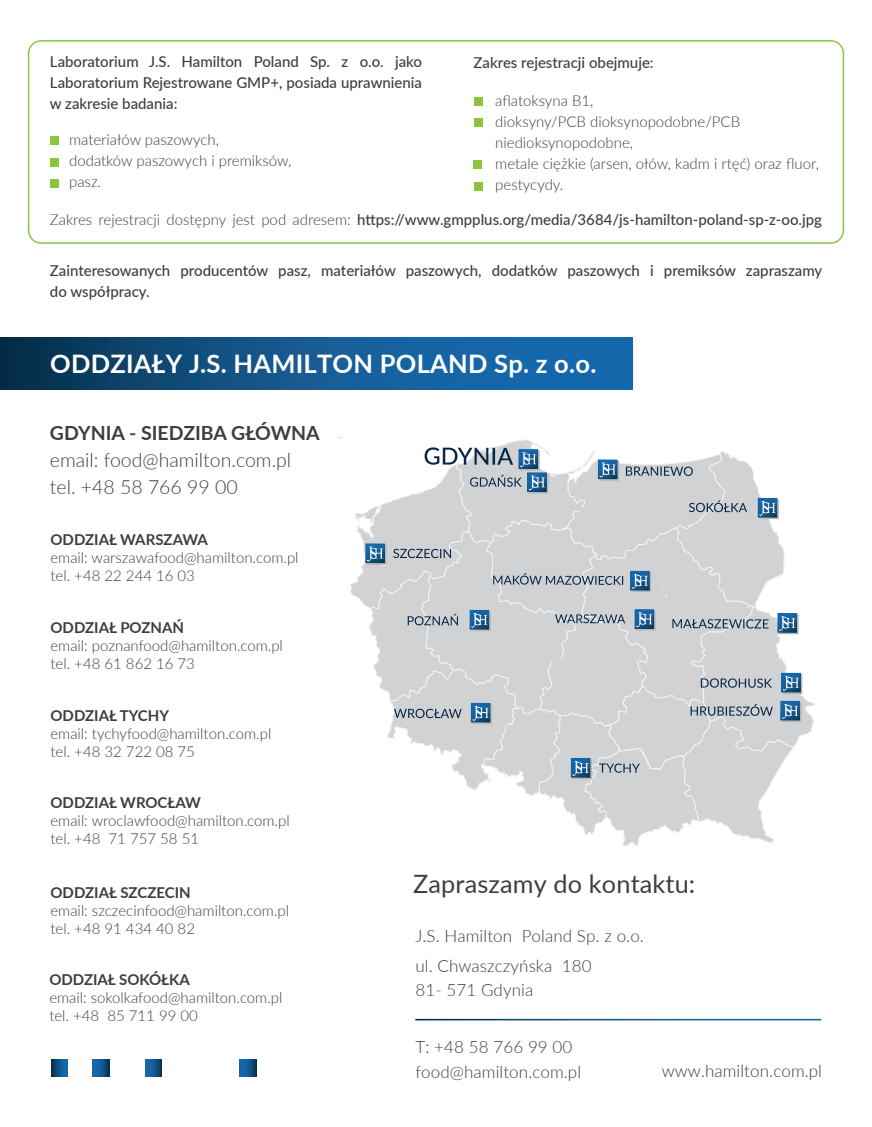
<style>
.page{position:relative;width:872px;height:1127px;background:#fff}
.page>*{position:absolute;margin:0;border:0;box-sizing:border-box;transform-origin:0 0}
.t1{font:700 25.5px "Lato";letter-spacing:.01em;color:#fff}
.t2{font:25.35px "Lato";letter-spacing:.005em;color:#3e3e3f}
.t3{font:300 19.5px/27px "Lato";color:#3e3e3f}
.t4{font:700 19.5px "Lato";color:#3e3e3f}
.t5{font:300 16.95px/30.2px "Lato";letter-spacing:.005em;color:#3e3e3f}
.t6{font:300 15px/18px "Lato";color:#3e3e3f}
.t7{font:500 15px/21px "Lato";color:#3e3e3f;text-align:justify}
.t8{font:700 15px "Lato";color:#3e3e3f}
.s1{font-weight:300}
</style>
<div class="page">
<svg style="left:0;top:338px;width:633px;height:51px;background:#11558a"></svg>
<svg style="left:51px;top:1060px;width:17px;height:17px"></svg>
<svg style="left:239px;top:1060px;width:17px;height:17px"></svg>
<svg style="left:145px;top:1060px;width:17px;height:17px"></svg>
<svg style="left:93px;top:1060px;width:16px;height:17px"></svg>
<svg style="left:339px;top:437px;width:476px;height:410px"></svg>
<div style="left:50px;top:136px;width:9px;height:9px;background:#8bc63e"></div>
<div style="left:473px;top:97px;width:9px;height:9px;background:#8bc63e"></div>
<div style="left:473px;top:118px;width:9px;height:8px;background:#8bc63e"></div>
<div style="left:473px;top:160px;width:9px;height:9px;background:#8bc63e"></div>
<div style="left:473px;top:182px;width:9px;height:9px;background:#8bc63e"></div>
<div style="left:50px;top:158px;width:9px;height:9px;background:#8bc63e"></div>
<div style="left:50px;top:179px;width:9px;height:9px;background:#8bc63e"></div>
<div style="left:28px;top:40px;width:816px;height:204px;border:2px solid #8bc63e;border-radius:13px"></div>
<p class="t7" style="left:50px;top:51px;width:374px">Laboratorium J.S. Hamilton Poland Sp. z o.o. jako Laboratorium Rejestrowane GMP+, posiada uprawnienia w zakresie badania:</p>
<p class="t7" style="left:473px;top:51px;width:182px">Zakres rejestracji obejmuje:</p>
<p class="t6" style="left:69px;top:129px;width:224px;line-height:21px">materiałów paszowych,<br>dodatków paszowych i premiksów, pasz.</p>
<p class="t7" style="left:50px;top:208px;width:773px"><span class="s1">Zakres rejestracji dostępny jest pod adresem:</span> https://www.gmpplus.org/media/3684/js-hamilton-poland-sp-z-oo.jpg</p>
<p class="t7" style="left:50px;top:259px;width:774px">Zainteresowanych producentów pasz, materiałów paszowych, dodatków paszowych i premiksów zapraszamy do współpracy.</p>
<p class="t6" style="left:495px;top:90px;width:325px;line-height:21px">aflatoksyna B1,<br>dioksyny/PCB dioksynopodobne/PCB niedioksynopodobne,<br>metale ciężkie (arsen, ołów, kadm i rtęć) oraz fluor, pestycydy.</p>
<h1 class="t1" style="left:50px;top:345px;width:547px">ODDZIAŁY J.S. HAMILTON POLAND Sp. z o.o.</h1>
<h3 class="t4" style="left:50px;top:419px;width:271px">GDYNIA - SIEDZIBA GŁÓWNA</h3>
<h3 class="t3" style="left:50px;top:446px;width:243px">email: food@hamilton.com.pl tel. +48 58 766 99 00</h3>
<p class="t8" style="left:50px;top:529px;width:159px">ODDZIAŁ WARSZAWA</p>
<p class="t6" style="left:50px;top:548px;width:250px">email: warszawafood@hamilton.com.pl tel. +48 22 244 16 03</p>
<p class="t8" style="left:50px;top:617px;width:135px">ODDZIAŁ POZNAŃ</p>
<p class="t6" style="left:50px;top:636px;width:234px">email: poznanfood@hamilton.com.pl tel. +48 61 862 16 73</p>
<p class="t8" style="left:50px;top:705px;width:120px">ODDZIAŁ TYCHY</p>
<p class="t6" style="left:50px;top:724px;width:222px">email: tychyfood@hamilton.com.pl tel. +48 32 722 08 75</p>
<p class="t8" style="left:50px;top:792px;width:152px">ODDZIAŁ WROCŁAW</p>
<p class="t6" style="left:50px;top:811px;width:241px">email: wroclawfood@hamilton.com.pl tel. +48 71 757 58 51</p>
<p class="t8" style="left:50px;top:881px;width:142px">ODDZIAŁ SZCZECIN</p>
<p class="t6" style="left:50px;top:901px;width:240px">email: szczecinfood@hamilton.com.pl tel. +48 91 434 40 82</p>
<p class="t8" style="left:49px;top:968px;width:142px">ODDZIAŁ SOKÓŁKA</p>
<p class="t6" style="left:49px;top:988px;width:235px">email: sokolkafood@hamilton.com.pl tel. +48 85 711 99 00</p>
<h2 class="t2" style="left:413px;top:874px;width:284px">Zapraszamy do kontaktu:</h2>
<p class="t5" style="left:415px;top:920px;width:230px">J.S. Hamilton Poland Sp. z o.o. ul. Chwaszczyńska 180</p>
<p class="t5" style="left:415px;top:974px;width:119px">81- 571 Gdynia</p>
<p class="t5" style="left:415px;top:1031px;width:158px">T: +48 58 766 99 00</p>
<p class="t5" style="left:415px;top:1056px;width:167px">food@hamilton.com.pl</p>
<p class="t5" style="left:661px;top:1055px;width:162px">www.hamilton.com.pl</p>
</div>
